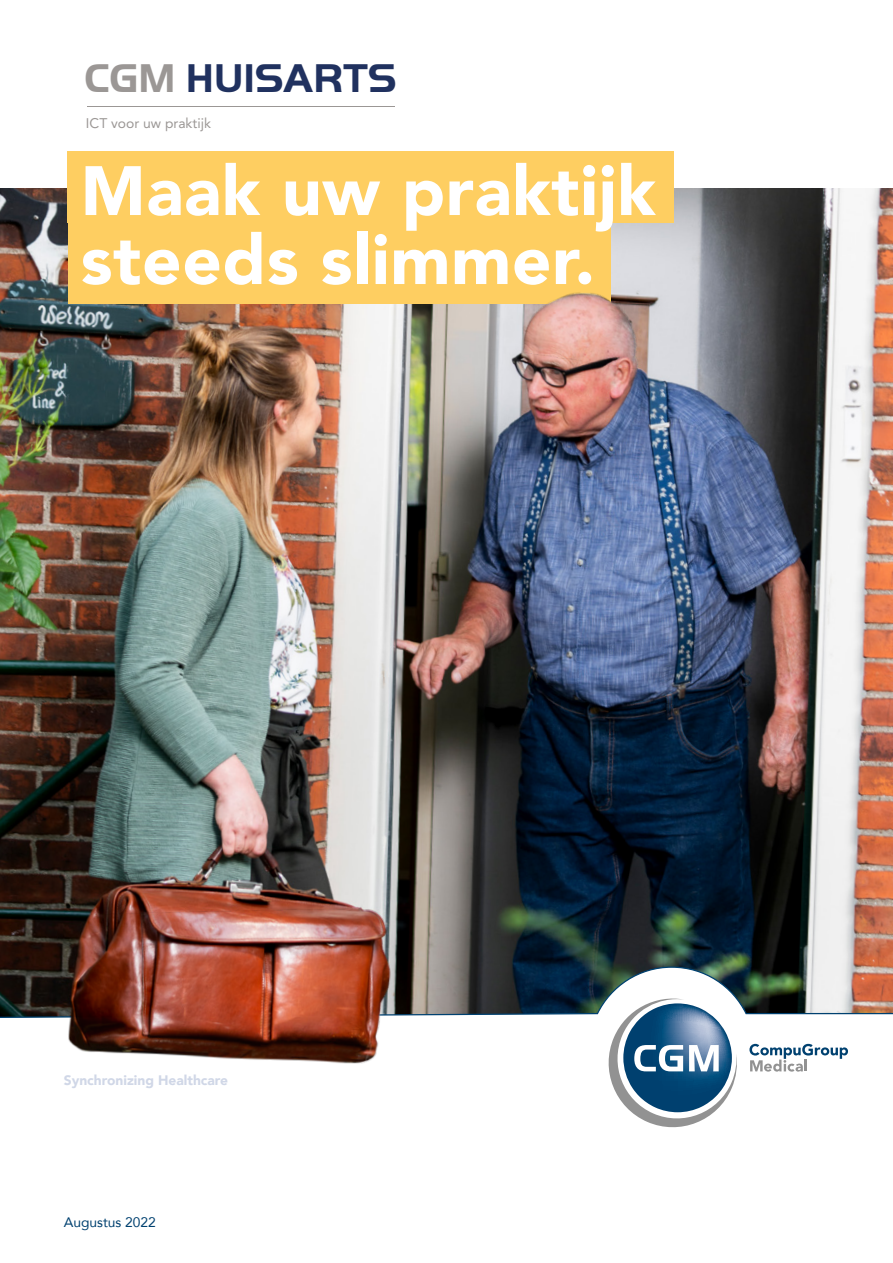
<style>
.page{position:relative;width:893px;height:1263px;background:#fff}
.page>*{position:absolute;margin:0;border:0;box-sizing:border-box;transform-origin:0 0}
.t1{font:900 69px/69px "Avenir";letter-spacing:.01em;color:#fff}
.t2{font:700 41.7px "Handel Gothic Com";color:#20315f}
.t3{font:13.95px "Avenir LT Std";color:#9b9795}
.t4{font:900 13.8px "Avenir";color:#d0d7e7}
.t5{font:13.8px "Avenir";color:#004170}
.s1{color:#9b9795}
</style>
<div class="page">
<img style="left:0;top:188px;width:893px;height:778px">
<img style="left:0;top:966px;width:893px;height:52px">
<div style="left:68px;top:151px;width:606px;height:72px;background:#fece61"></div>
<div style="left:68px;top:223px;width:542px;height:80px;background:#fece61"></div>
<svg style="left:620px;top:1100px;width:105px;height:28px"></svg>
<svg style="left:822px;top:1047px;width:26px;height:12px"></svg>
<hr style="left:87px;top:106px;width:307px;height:1px;background:#9b9795">
<img style="left:43px;top:256px;width:779px;height:844px">
<p class="t2" style="left:84px;top:55px;width:314px"><span class="s1">CGM</span> HUISARTS</p>
<p class="t3" style="left:86px;top:115px;width:126px">ICT voor uw praktijk</p>
<p class="t1" style="left:81px;top:155px;width:577px">Maak uw praktijk steeds slimmer.</p>
<p class="t4" style="left:64px;top:1068px;width:166px">Synchronizing Healthcare</p>
<p class="t5" style="left:64px;top:1211px;width:94px">Augustus 2022</p>
</div>
